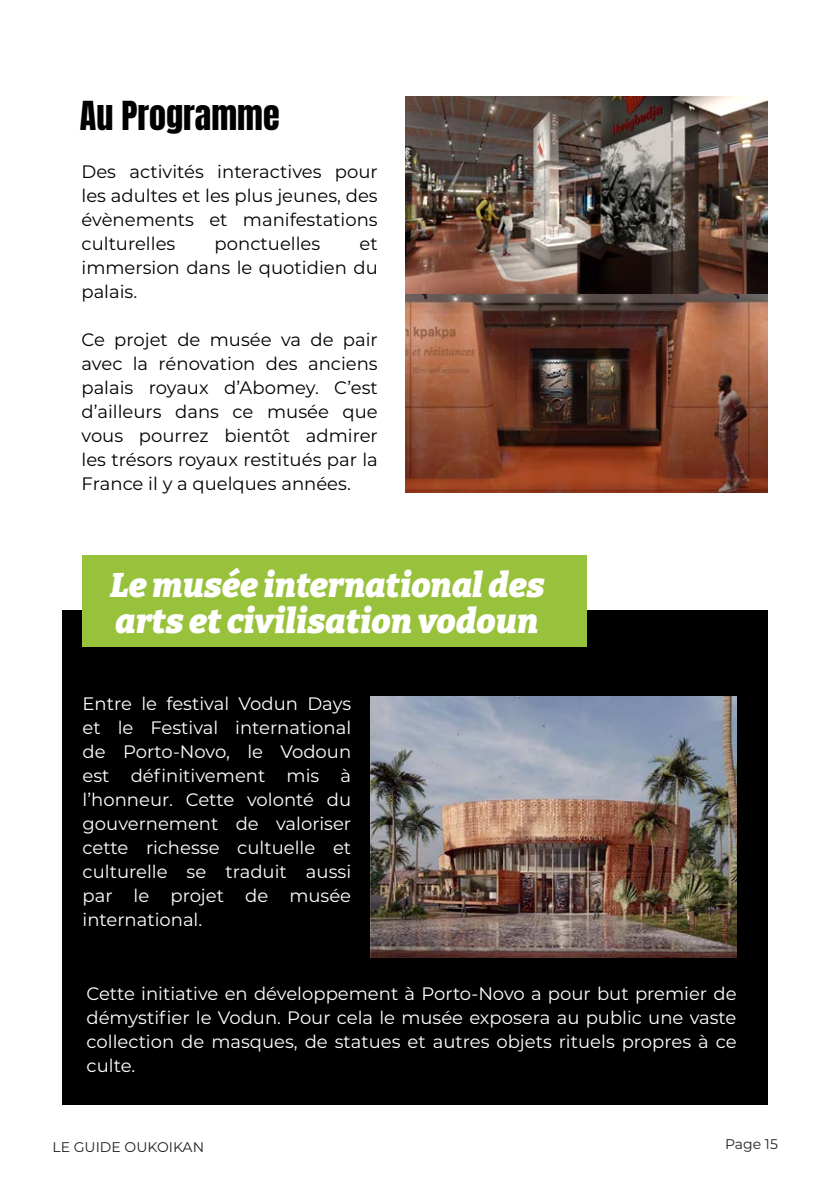
<style>
.page{position:relative;width:840px;height:1191px;background:#fff}
.page>*{position:absolute;margin:0;border:0;box-sizing:border-box;transform-origin:0 0}
.t1{font:italic 100 34px "Bitter";color:#fff}
.t2{font:34px "Anton";color:#000}
.t3{font:18px/24px "Montserrat";color:#fff;text-align:justify}
.t4{font:18px/24px "Montserrat";color:#000;text-align:justify}
.t5{font:14px "Montserrat";color:#231f20}
</style>
<div class="page">
<div style="left:62px;top:610px;width:705px;height:494px;background:#000"></div>
<img style="left:406px;top:96px;width:361px;height:397px">
<div style="left:82px;top:555px;width:504px;height:92px;background:#98c13c"></div>
<img style="left:370px;top:696px;width:366px;height:261px">
<p class="t2" style="left:80px;top:98px;width:201px">Au Programme</p>
<p class="t4" style="left:81px;top:159px;width:297px">Des activités interactives pour les adultes et les plus jeunes, des évènements et manifestations culturelles</p>
<p class="t4" style="left:214px;top:231px;width:107px">ponctuelles</p>
<p class="t4" style="left:81px;top:231px;width:297px;text-indent:278px">et immersion dans le quotidien du palais.</p>
<p class="t4" style="left:81px;top:327px;width:297px">Ce projet de musée va de pair avec la rénovation des anciens palais royaux d’Abomey. C’est d’ailleurs dans ce musée que vous pourrez bientôt admirer les trésors royaux restitués par la France il y a quelques années.</p>
<p class="t1" style="left:110px;top:563px;width:436px">Le musée international des</p>
<p class="t1" style="left:115px;top:599px;width:424px">arts et civilisation vodoun</p>
<p class="t3" style="left:82px;top:691px;width:270px">Entre le festival Vodun Days et le Festival international de Porto-Novo, le Vodoun est définitivement mis à l’honneur. Cette volonté du gouvernement de valoriser cette richesse cultuelle et culturelle se traduit aussi par le projet de musée international.</p>
<p class="t3" style="left:86px;top:980px;width:651px">Cette initiative en développement à Porto-Novo a pour but premier de démystifier le Vodun. Pour cela le musée exposera au public une vaste collection de masques, de statues et autres objets rituels propres à ce culte.</p>
<p class="t5" style="left:52px;top:1137px;width:153px">LE GUIDE OUKOIKAN</p>
<p class="t5" style="left:724px;top:1134px;width:54px">Page 15</p>
</div>
